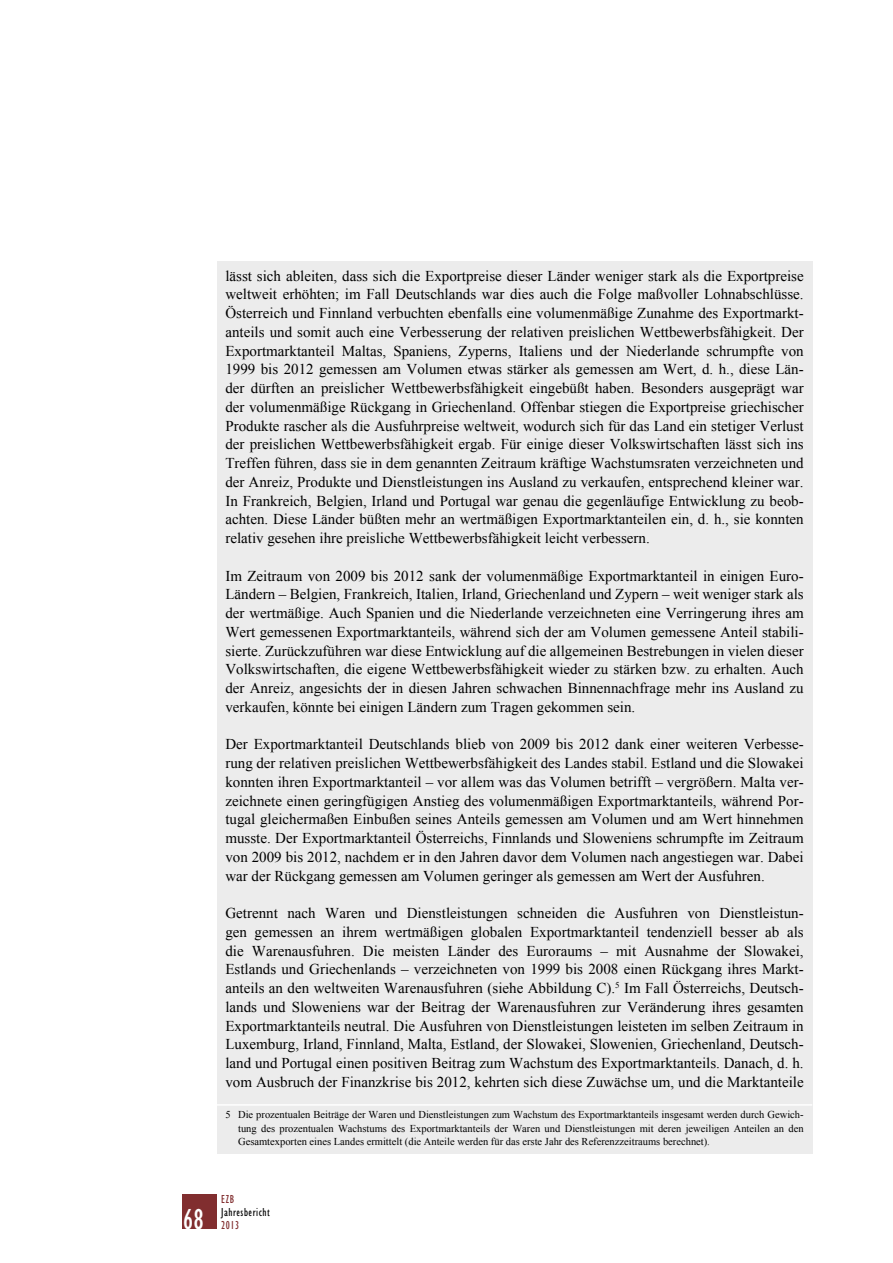
<style>
.page{position:relative;width:893px;height:1263px;background:#fff}
.page>*{position:absolute;margin:0;border:0;box-sizing:border-box;transform-origin:0 0}
.t1{font:condensed 30px "Gill Sans Myriad";color:#fff;scale:.95 1}
.t2{font:15px/18.8px "Times New Roman WGL";color:#000;text-align:justify}
.t3{font:condensed 12px "Gill Sans Myriad";letter-spacing:.05em;color:#000;scale:.95 1}
.t4{font:condensed 12px "Gill Sans Myriad";letter-spacing:.05em;color:#812e2f;scale:.95 1}
.t5{font:10.5px/13.5px "Times New Roman WGL";color:#000;text-align:justify}
</style>
<div class="page">
<div style="left:183px;top:1195px;width:34px;height:34px;background:#812e2f"></div>
<div style="left:217px;top:262px;width:595px;height:892px;background:#ececec"></div>
<hr style="left:217px;top:1104px;width:595px;height:2px;background:#fff">
<p class="t2" style="left:225px;top:266px;width:580px">lässt sich ableiten, dass sich die Exportpreise dieser Länder weniger stark als die Exportpreise weltweit erhöhten; im Fall Deutschlands war dies auch die Folge maßvoller Lohnabschlüsse.<br>Österreich und Finnland verbuchten ebenfalls eine volumenmäßige Zunahme des Exportmarkt&shy;anteils und somit auch eine Verbesserung der relativen preislichen Wettbewerbsfähigkeit. Der Exportmarktanteil Maltas, Spaniens, Zyperns, Italiens und der Niederlande schrumpfte von 1999 bis 2012 gemessen am Volumen etwas stärker als gemessen am Wert, d. h., diese Län&shy;der dürften an preislicher Wettbewerbsfähigkeit eingebüßt haben. Besonders ausgeprägt war der volumenmäßige Rückgang in Griechenland. Offenbar stiegen die Exportpreise griechischer Produkte rascher als die Ausfuhrpreise weltweit, wodurch sich für das Land ein stetiger Verlust der preislichen Wettbewerbsfähigkeit ergab. Für einige dieser Volkswirtschaften lässt sich ins Treffen führen, dass sie in dem genannten Zeitraum kräftige Wachstumsraten verzeichneten und der Anreiz, Produkte und Dienstleistungen ins Ausland zu verkaufen, entsprechend kleiner war.<br>In Frankreich, Belgien, Irland und Portugal war genau die gegenläufige Entwicklung zu beob&shy;achten. Diese Länder büßten mehr an wertmäßigen Exportmarktanteilen ein, d. h., sie konnten relativ gesehen ihre preisliche Wettbewerbsfähigkeit leicht verbessern.</p>
<p class="t2" style="left:225px;top:566px;width:580px">Im Zeitraum von 2009 bis 2012 sank der volumenmäßige Exportmarktanteil in einigen Euro-Ländern – Belgien, Frankreich, Italien, Irland, Griechenland und Zypern – weit weniger stark als der wertmäßige. Auch Spanien und die Niederlande verzeichneten eine Verringerung ihres am Wert gemessenen Exportmarktanteils, während sich der am Volumen gemessene Anteil stabili&shy;sierte. Zurückzuführen war diese Entwicklung auf die allgemeinen Bestrebungen in vielen dieser Volkswirtschaften, die eigene Wettbewerbsfähigkeit wieder zu stärken bzw. zu erhalten. Auch der Anreiz, angesichts der in diesen Jahren schwachen Binnennachfrage mehr ins Ausland zu verkaufen, könnte bei einigen Ländern zum Tragen gekommen sein.</p>
<p class="t2" style="left:225px;top:735px;width:580px">Der Exportmarktanteil Deutschlands blieb von 2009 bis 2012 dank einer weiteren Verbesse&shy;rung der relativen preislichen Wettbewerbsfähigkeit des Landes stabil. Estland und die Slowakei konnten ihren Exportmarktanteil – vor allem was das Volumen betrifft – vergrößern. Malta ver&shy;zeichnete einen geringfügigen Anstieg des volumenmäßigen Exportmarktanteils, während Por&shy;tugal gleichermaßen Einbußen seines Anteils gemessen am Volumen und am Wert hinnehmen musste. Der Exportmarktanteil Österreichs, Finnlands und Sloweniens schrumpfte im Zeitraum von 2009 bis 2012, nachdem er in den Jahren davor dem Volumen nach angestiegen war. Dabei war der Rückgang gemessen am Volumen geringer als gemessen am Wert der Ausfuhren.</p>
<p class="t2" style="left:225px;top:903px;width:580px">Getrennt nach Waren und Dienstleistungen schneiden die Ausfuhren von Dienstleistun&shy;gen gemessen an ihrem wertmäßigen globalen Exportmarktanteil tendenziell besser ab als die Warenausfuhren. Die meisten Länder des Euroraums – mit Ausnahme der Slowakei, Estlands und Griechenlands – verzeichneten von 1999 bis 2008 einen Rückgang ihres Markt&shy;anteils an den weltweiten Warenausfuhren (siehe Abbildung C).<sup>5</sup> Im Fall Österreichs, Deutsch&shy;lands und Sloweniens war der Beitrag der Warenausfuhren zur Veränderung ihres gesamten Exportmarktanteils neutral. Die Ausfuhren von Dienstleistungen leisteten im selben Zeitraum in Luxemburg, Irland, Finnland, Malta, Estland, der Slowakei, Slowenien, Griechenland, Deutsch&shy;land und Portugal einen positiven Beitrag zum Wachstum des Exportmarktanteils. Danach, d. h. vom Ausbruch der Finanzkrise bis 2012, kehrten sich diese Zuwächse um, und die Marktanteile</p>
<p class="t5" style="left:238px;top:1108px;width:567px;text-indent:-13px">5 Die prozentualen Beiträge der Waren und Dienstleistungen zum Wachstum des Exportmarktanteils insgesamt werden durch Gewich&shy;tung des prozentualen Wachstums des Exportmarktanteils der Waren und Dienstleistungen mit deren jeweiligen Anteilen an den Gesamtexporten eines Landes ermittelt (die Anteile werden für das erste Jahr des Referenzzeitraums berechnet).</p>
<h1 class="t1" style="left:183px;top:1201px;width:24px">68</h1>
<p class="t4" style="left:221px;top:1192px;width:15px">EZB</p>
<p class="t3" style="left:221px;top:1205px;width:53px">Jahresbericht</p>
<p class="t4" style="left:221px;top:1217px;width:21px">2013</p>
</div>
